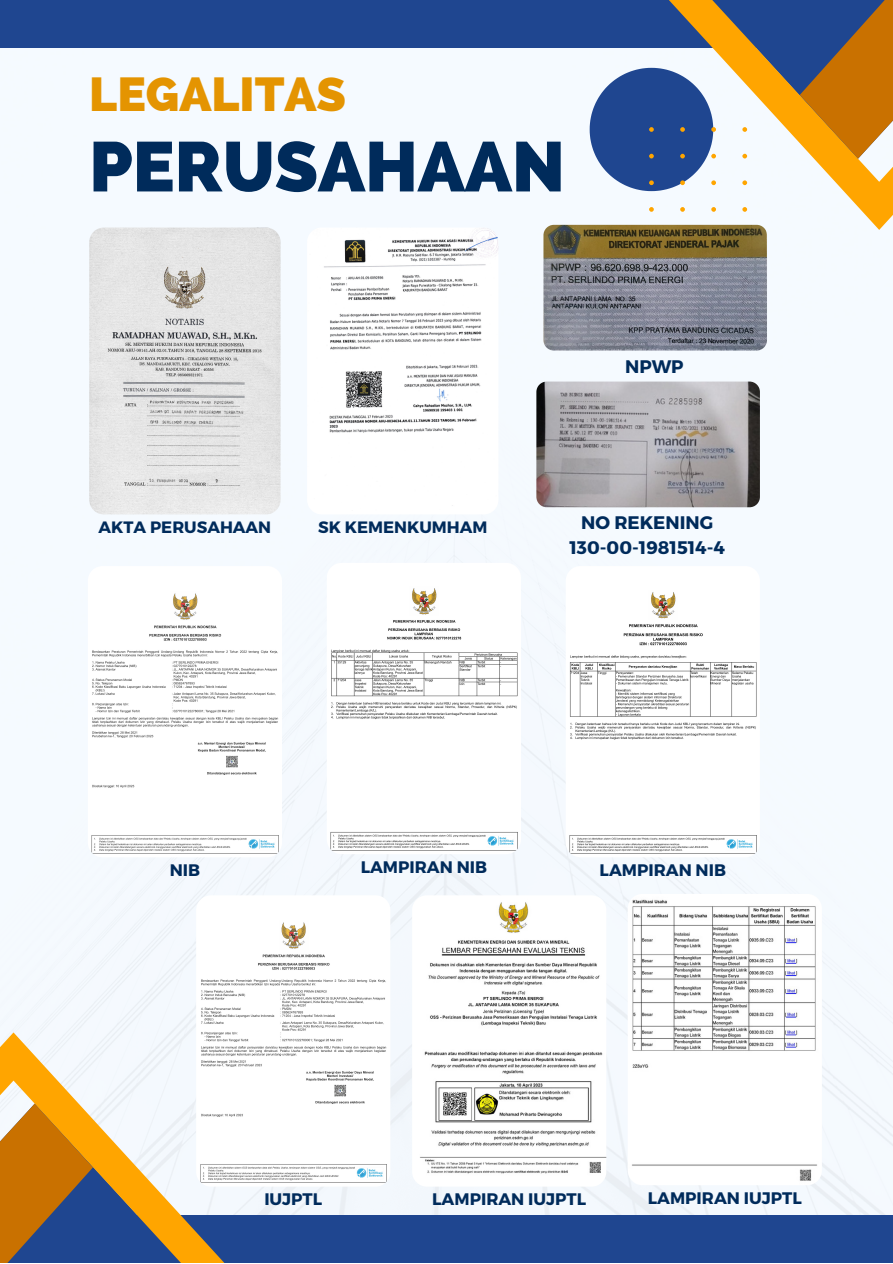
<style>
.page{position:relative;width:893px;height:1264px;background:#fff}
.page>*{position:absolute;margin:0;border:0;box-sizing:border-box;transform-origin:0 0}
.t1{font:800 70.2px "Raleway";color:#002b5b}
.t2{font:800 47.85px "Raleway";color:#e49401}
.t3{font:700 18.15px/24.8px "Montserrat";color:#002b5b;text-align:center}
.t4{font:700 16.65px "Montserrat";color:#002b5b}
.t5{font:700 16.5px "Montserrat";color:#002b5b}
</style>
<div class="page">
<div style="left:0;top:47px;width:892px;height:1168px;background:#f5faff"></div>
<div style="left:0;top:0;width:892px;height:47px;background:#1f4690"></div>
<svg style="left:622px;top:191px;width:270px;height:39px;fill:#f5faff"></svg>
<svg style="left:649px;top:207px;width:4px;height:5px"></svg>
<svg style="left:680px;top:207px;width:5px;height:5px"></svg>
<svg style="left:711px;top:207px;width:5px;height:5px"></svg>
<svg style="left:589px;top:0;width:303px;height:191px"></svg>
<svg style="left:742px;top:207px;width:5px;height:5px"></svg>
<div style="left:0;top:1215px;width:892px;height:47px;background:#1f4690"></div>
<svg style="left:0;top:1032px;width:271px;height:230px"></svg>
<img style="left:89px;top:227px;width:191px;height:287px;border-radius:15px">
<img style="left:88px;top:566px;width:194px;height:291px;border-radius:15px">
<img style="left:327px;top:563px;width:194px;height:291px;border-radius:15px">
<img style="left:307px;top:227px;width:191px;height:287px;border-radius:15px">
<img style="left:196px;top:895px;width:194px;height:291px;border-radius:15px">
<img style="left:565px;top:566px;width:194px;height:291px;border-radius:15px">
<img style="left:412px;top:895px;width:194px;height:291px;border-radius:15px">
<img style="left:543px;top:225px;width:224px;height:125px;border-radius:10px">
<img style="left:536px;top:381px;width:223px;height:126px;border-radius:10px">
<img style="left:627px;top:893px;width:194px;height:292px;border-radius:15px">
<h2 class="t2" style="left:89px;top:66px;width:258px">LEGALITAS</h2>
<h1 class="t1" style="left:89px;top:125px;width:477px">PERUSAHAAN</h1>
<p class="t5" style="left:99px;top:516px;width:174px">AKTA PERUSAHAAN</p>
<p class="t5" style="left:318px;top:516px;width:171px">SK KEMENKUMHAM</p>
<p class="t3" style="left:625px;top:353px;width:60px">NPWP</p>
<p class="t3" style="left:569px;top:509px;width:157px">NO REKENING<br>130-00-1981514-4</p>
<p class="t4" style="left:170px;top:859px;width:32px">NIB</p>
<p class="t4" style="left:360px;top:856px;width:128px">LAMPIRAN NIB</p>
<p class="t4" style="left:599px;top:859px;width:128px">LAMPIRAN NIB</p>
<p class="t4" style="left:264px;top:1188px;width:59px">IUJPTL</p>
<p class="t4" style="left:432px;top:1188px;width:155px">LAMPIRAN IUJPTL</p>
<p class="t4" style="left:648px;top:1186px;width:155px">LAMPIRAN IUJPTL</p>
</div>
